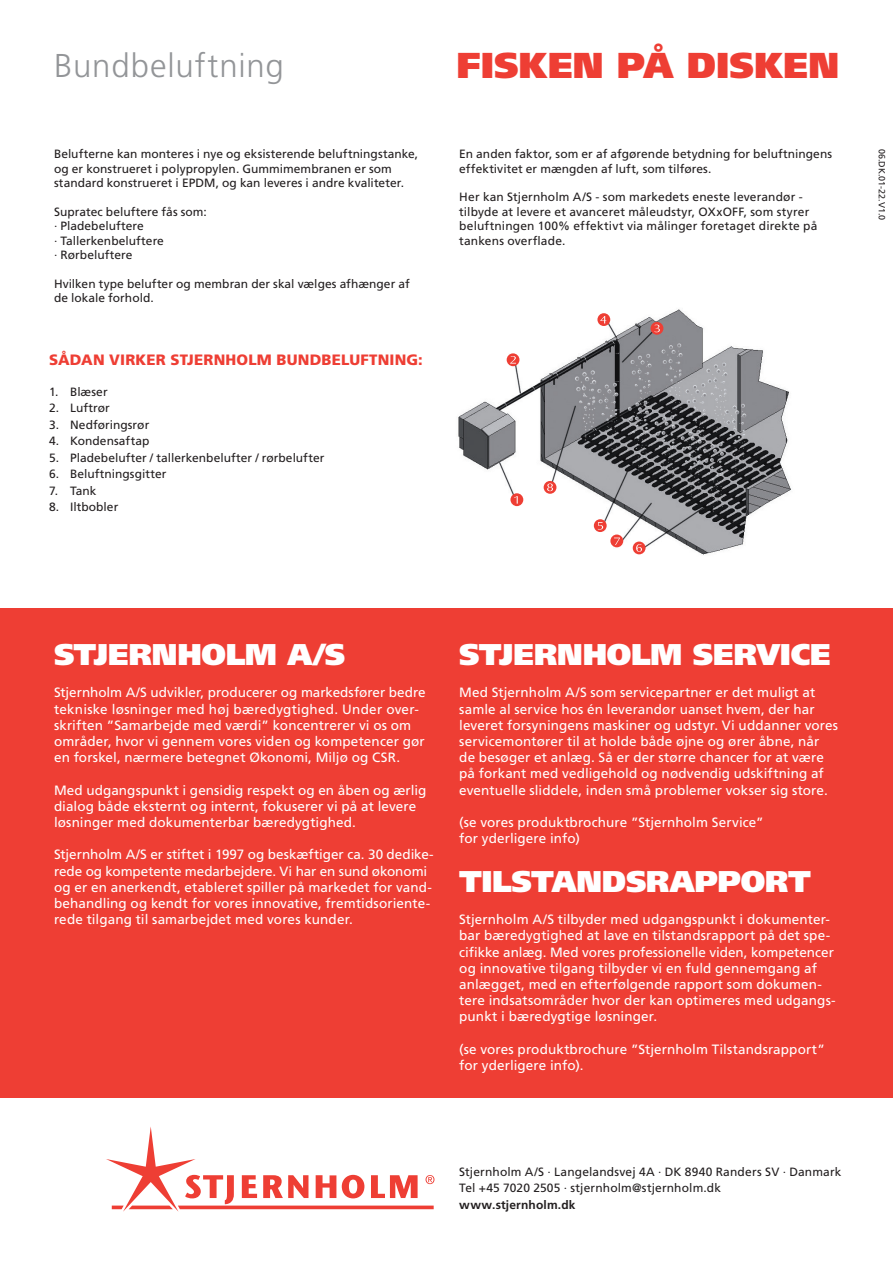
<style>
.page{position:relative;width:893px;height:1263px;background:#fff}
.page>*{position:absolute;margin:0;border:0;box-sizing:border-box;transform-origin:0 0}
.t1{font:900 36px "Frutiger";color:#ee3e34}
.t2{font:300 33px "Frutiger";letter-spacing:.025em;color:#939598}
.t3{font:900 30px "Frutiger";letter-spacing:-.01em;color:#fff}
.t4{font:900 15px "Frutiger";letter-spacing:.01em;color:#ee3e34}
.t5{font:13.5px/16.2px "Frutiger";letter-spacing:.005em;color:#fff}
.t6{font:12px/14.4px "Frutiger";letter-spacing:.005em;color:#231f20}
.t7{font:700 12px "Frutiger";letter-spacing:.015em;color:#231f20}
.t8{font:9px "Frutiger";color:#231f20}
</style>
<div class="page">
<svg style="left:106px;top:1127px;width:328px;height:85px"></svg>
<div style="left:0;top:608px;width:893px;height:489px;background:#ee3e34"></div>
<img style="left:458px;top:309px;width:333px;height:246px">
<div style="left:510px;top:493px;width:13px;height:13px;background:#ee3e34;border-radius:50%"></div>
<svg style="left:514px;top:496px;width:4px;height:8px"></svg>
<div style="left:507px;top:353px;width:12px;height:13px;background:#ee3e34;border-radius:50%"></div>
<svg style="left:510px;top:356px;width:6px;height:8px"></svg>
<svg style="left:597px;top:313px;width:13px;height:13px"></svg>
<svg style="left:600px;top:316px;width:6px;height:7px"></svg>
<svg style="left:651px;top:322px;width:12px;height:13px"></svg>
<svg style="left:654px;top:325px;width:6px;height:7px"></svg>
<svg style="left:594px;top:519px;width:13px;height:13px"></svg>
<svg style="left:598px;top:522px;width:5px;height:8px"></svg>
<svg style="left:633px;top:541px;width:13px;height:13px"></svg>
<svg style="left:636px;top:544px;width:6px;height:8px"></svg>
<svg style="left:610px;top:534px;width:13px;height:13px"></svg>
<svg style="left:614px;top:538px;width:6px;height:7px"></svg>
<div style="left:544px;top:481px;width:12px;height:13px;background:#ee3e34;border-radius:50%"></div>
<svg style="left:547px;top:483px;width:6px;height:8px"></svg>
<h2 class="t2" style="left:54px;top:47px;width:231px">Bundbeluftning</h2>
<h1 class="t1" style="left:457px;top:44px;width:384px">FISKEN PÅ DISKEN</h1>
<p class="t6" style="left:54px;top:147px;width:366px">Belufterne kan monteres i nye og eksisterende beluftningstanke, og er konstrueret i polypropylen. Gummimembranen er som standard konstrueret i EPDM, og kan leveres i andre kvaliteter.</p>
<p class="t6" style="left:54px;top:204px;width:154px">Supratec beluftere fås som: · Pladebeluftere<br>· Tallerkenbeluftere<br>· Rørbeluftere</p>
<p class="t6" style="left:54px;top:276px;width:357px">Hvilken type belufter og membran der skal vælges afhænger af de lokale forhold.</p>
<p class="t4" style="left:49px;top:350px;width:375px">SÅDAN VIRKER STJERNHOLM BUNDBELUFTNING:</p>
<p class="t6" style="left:49px;top:384px;width:60px">1. Blæser</p>
<p class="t6" style="left:49px;top:401px;width:62px">2. Luftrør</p>
<p class="t6" style="left:49px;top:417px;width:102px">3. Nedføringsrør</p>
<p class="t6" style="left:49px;top:434px;width:102px">4. Kondensaftap</p>
<p class="t6" style="left:49px;top:450px;width:277px">5. Pladebelufter / tallerkenbelufter / rørbelufter</p>
<p class="t6" style="left:49px;top:467px;width:119px">6. Beluftningsgitter</p>
<p class="t6" style="left:49px;top:483px;width:49px">7. Tank</p>
<p class="t6" style="left:49px;top:500px;width:71px">8. Iltbobler</p>
<p class="t6" style="left:459px;top:147px;width:374px">En anden faktor, som er af afgørende betydning for beluftningens effektivitet er mængden af luft, som tilføres.</p>
<p class="t6" style="left:459px;top:190px;width:360px">Her kan Stjernholm A/S - som markedets eneste leverandør - tilbyde at levere et avanceret måleudstyr, OXxOFF, som styrer beluftningen 100% effektivt via målinger foretaget direkte på tankens overflade.</p>
<p class="t8" style="left:887px;top:149px;width:73px;rotate:90deg">06.DK.01-22.V1.0</p>
<h3 class="t3" style="left:54px;top:636px;width:293px">STJERNHOLM A/S</h3>
<p class="t5" style="left:54px;top:684px;width:373px">Stjernholm A/S udvikler, producerer og markedsfører bedre tekniske løsninger med høj bæredygtighed. Under over&shy;skriften ”Samarbejde med værdi” koncentrerer vi os om områder, hvor vi gennem vores viden og kompetencer gør en forskel, nærmere betegnet Økonomi, Miljø og CSR.</p>
<p class="t5" style="left:54px;top:782px;width:374px">Med udgangspunkt i gensidig respekt og en åben og ærlig dialog både eksternt og internt, fokuserer vi på at levere løsninger med dokumenterbar bæredygtighed.</p>
<p class="t5" style="left:54px;top:846px;width:381px">Stjernholm A/S er stiftet i 1997 og beskæftiger ca. 30 dedike&shy;rede og kompetente medarbejdere. Vi har en sund økonomi og er en anerkendt, etableret spiller på markedet for vand&shy;behandling og kendt for vores innovative, fremtidsoriente&shy;rede tilgang til samarbejdet med vores kunder.</p>
<h3 class="t3" style="left:459px;top:636px;width:373px">STJERNHOLM SERVICE</h3>
<p class="t5" style="left:459px;top:684px;width:380px">Med Stjernholm A/S som servicepartner er det muligt at samle al service hos én leverandør uanset hvem, der har leveret forsyningens maskiner og udstyr. Vi uddanner vores servicemontører til at holde både øjne og ører åbne, når de besøger et anlæg. Så er der større chancer for at være på forkant med vedligehold og nødvendig udskiftning af eventuelle sliddele, inden små problemer vokser sig store.</p>
<p class="t5" style="left:459px;top:814px;width:306px">(se vores produktbrochure ”Stjernholm Service” for yderligere info)</p>
<h3 class="t3" style="left:459px;top:863px;width:353px">TILSTANDSRAPPORT</h3>
<p class="t5" style="left:459px;top:911px;width:378px">Stjernholm A/S tilbyder med udgangspunkt i dokumenter&shy;bar bæredygtighed at lave en tilstandsrapport på det spe&shy;cifikke anlæg. Med vores professionelle viden, kompetencer og innovative tilgang tilbyder vi en fuld gennemgang af anlægget, med en efterfølgende rapport som dokumen&shy;tere indsatsområder hvor der kan optimeres med udgangs&shy;punkt i bæredygtige løsninger.</p>
<p class="t5" style="left:459px;top:1041px;width:367px">(se vores produktbrochure ”Stjernholm Tilstandsrapport” for yderligere info).</p>
<p class="t6" style="left:459px;top:1163px;width:384px;line-height:16.5px">Stjernholm A/S · Langelandsvej 4A · DK 8940 Randers SV · Danmark<br>Tel +45 7020 2505 · stjernholm@stjernholm.dk</p>
<p class="t7" style="left:459px;top:1198px;width:118px">www.stjernholm.dk</p>
</div>
